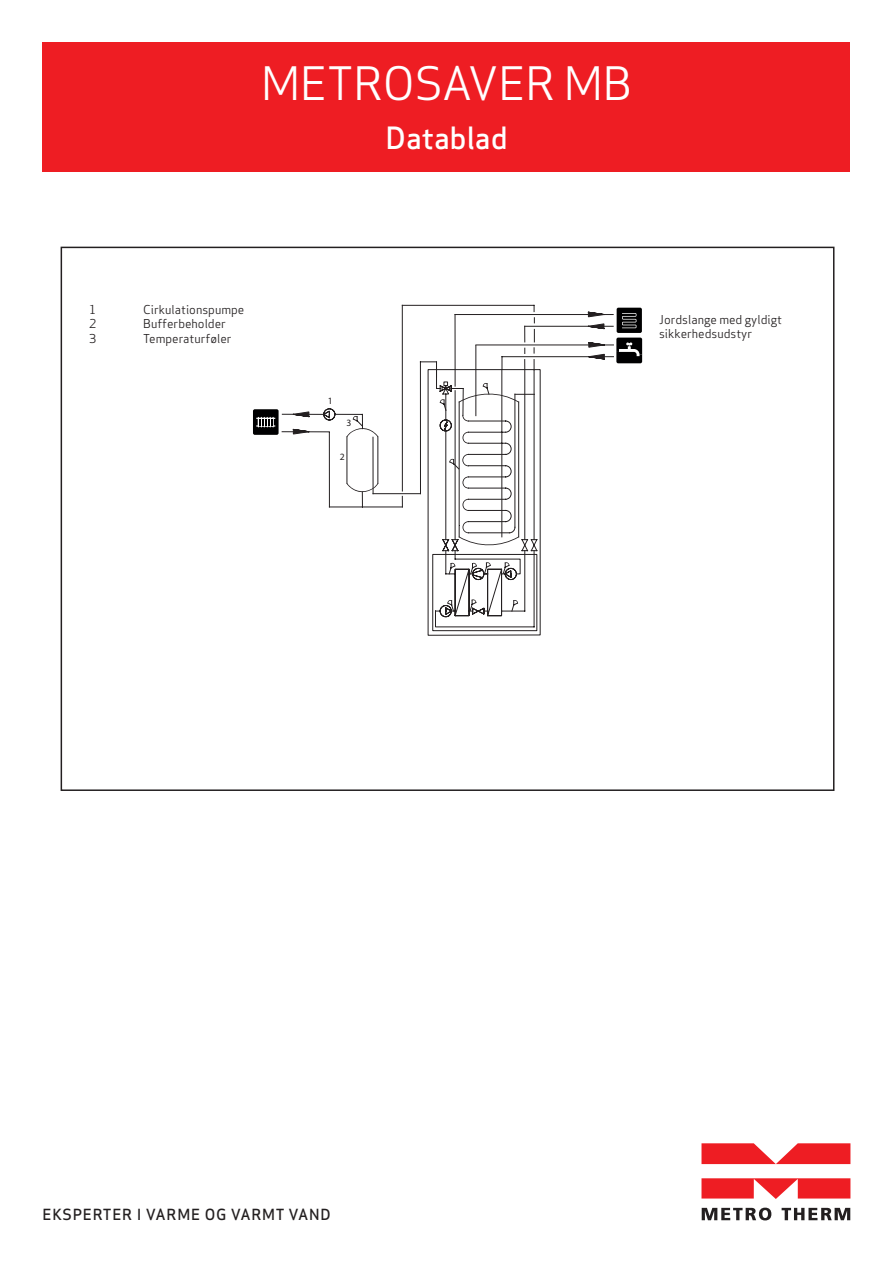
<style>
.page{position:relative;width:893px;height:1263px;background:#fff}
.page>*{position:absolute;margin:0;border:0;box-sizing:border-box;transform-origin:0 0}
.t1{font:45px "Apex Sans";color:#fff}
.t2{font:500 30px "Apex Sans";color:#fff}
.t3{font:500 15px "Apex Sans";letter-spacing:.05em;color:#231f20}
.t4{font:12px/14.4px "Apex Sans";color:#231f20}
.t5{font:9.6px "Helvetica";color:#231f20}
</style>
<div class="page">
<svg style="left:702px;top:1207px;width:69px;height:13px"></svg>
<svg style="left:782px;top:1208px;width:68px;height:12px"></svg>
<svg style="left:701px;top:1178px;width:149px;height:21px;background:#f04449"></svg>
<svg style="left:701px;top:1143px;width:149px;height:21px;background:#f04247"></svg>
<div style="left:43px;top:43px;width:807px;height:129px;background:#ee1d23"></div>
<div style="left:433px;top:554px;width:104px;height:77px;border:1px solid #231f20"></div>
<hr style="left:455px;top:314px;width:158px;height:1px;background:#231f20">
<hr style="left:525px;top:326px;width:88px;height:1px;background:#231f20">
<hr style="left:476px;top:344px;width:137px;height:1px;background:#231f20">
<hr style="left:502px;top:356px;width:111px;height:1px;background:#231f20">
<svg style="left:583px;top:311px;width:27px;height:19px"></svg>
<svg style="left:583px;top:342px;width:27px;height:18px"></svg>
<svg style="left:616px;top:308px;width:26px;height:55px"></svg>
<svg style="left:253px;top:305px;width:285px;height:323px"></svg>
<h1 class="t1" style="left:261px;top:47px;width:372px">METROSAVER MB</h1>
<h2 class="t2" style="left:385px;top:112px;width:124px">Datablad</h2>
<p class="t4" style="left:89px;top:301px;width:9px">1</p>
<p class="t4" style="left:143px;top:301px;width:103px">Cirkulationspumpe</p>
<p class="t4" style="left:89px;top:316px;width:9px">2</p>
<p class="t4" style="left:143px;top:316px;width:84px">Bufferbeholder</p>
<p class="t4" style="left:89px;top:330px;width:9px">3</p>
<p class="t4" style="left:143px;top:330px;width:90px">Temperaturføler</p>
<p class="t5" style="left:328px;top:395px;width:6px">1</p>
<p class="t5" style="left:346px;top:417px;width:6px">3</p>
<p class="t5" style="left:340px;top:451px;width:6px">2</p>
<p class="t4" style="left:659px;top:311px;width:124px">Jordslange med gyldigt sikkerhedsudstyr</p>
<p class="t3" style="left:43px;top:1202px;width:290px">EKSPERTER I VARME OG VARMT VAND</p>
</div>
